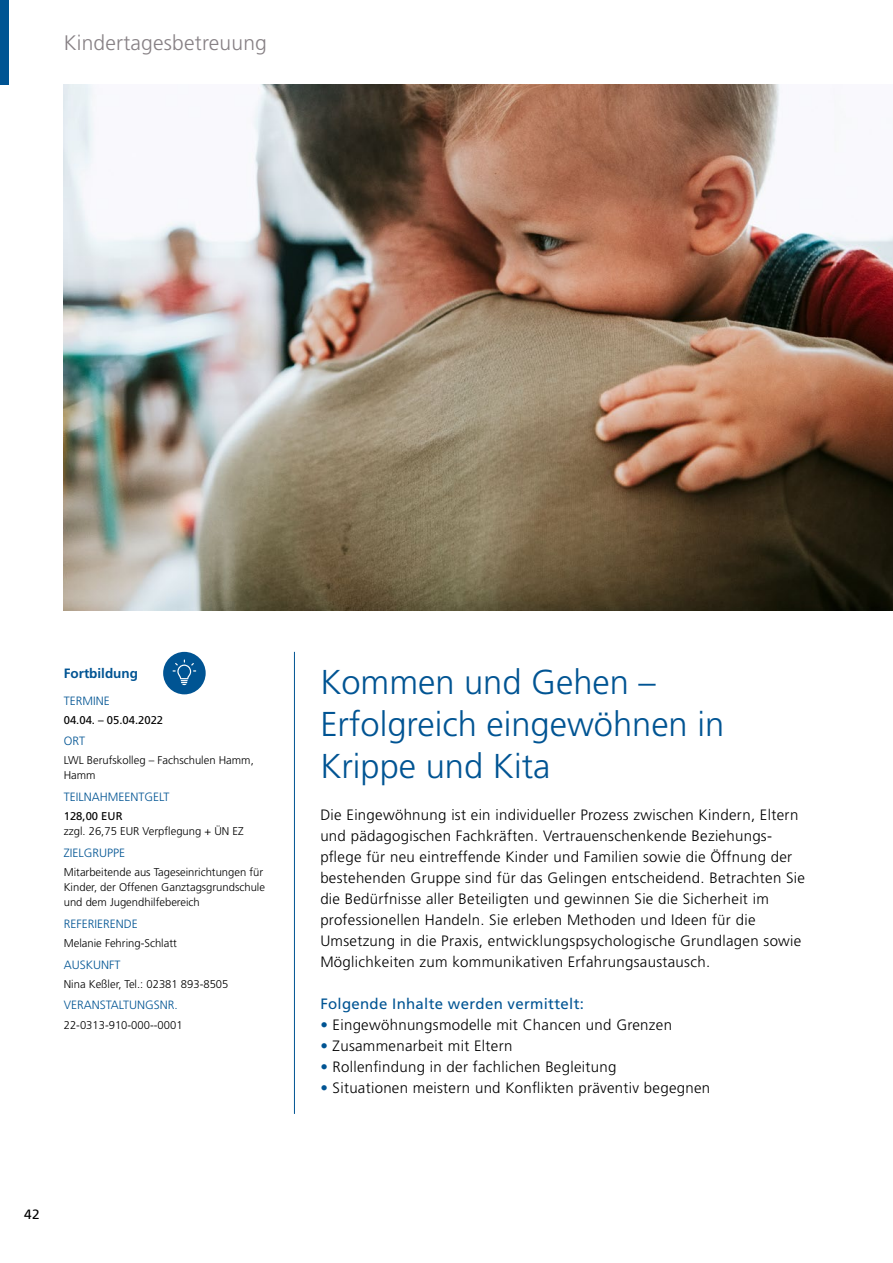
<style>
.page{position:relative;width:893px;height:1263px;background:#fff}
.page>*{position:absolute;margin:0;border:0;box-sizing:border-box;transform-origin:0 0}
.t1{font:300 34.5px/42px "Frutiger LT Std";color:#005493}
.t2{font:300 21px "Frutiger LT Std";letter-spacing:.01em;color:#878185}
.t3{font:300 15px/21px "Frutiger LT Std";letter-spacing:.02em;color:#000}
.t4{font:15px "Frutiger LT Std";letter-spacing:.02em;color:#005493}
.t5{font:700 13.5px "Frutiger LT Std";color:#005493}
.t6{font:13.5px "Frutiger LT Std";color:#000}
.t7{font:300 12px "Frutiger LT Std";color:#005493}
.t8{font:300 11.25px/15px "Frutiger LT Std";color:#000}
.t9{font:11.25px "Frutiger LT Std";color:#000}
.s1{color:#005493}
</style>
<div class="page">
<div style="left:0;top:0;width:9px;height:84px;background:#005493"></div>
<hr style="left:294px;top:652px;width:1px;height:462px;background:#005493">
<div style="left:163px;top:652px;width:43px;height:42px;background:#005493;border-radius:50%"></div>
<svg style="left:173px;top:659px;width:23px;height:26px"></svg>
<img style="left:64px;top:85px;width:829px;height:525px">
<p class="t2" style="left:64px;top:31px;width:205px">Kindertagesbetreuung</p>
<p class="t5" style="left:64px;top:666px;width:76px">Fortbildung</p>
<h4 class="t7" style="left:64px;top:693px;width:48px">TERMINE</h4>
<p class="t9" style="left:64px;top:713px;width:101px">04.04. – 05.04.2022</p>
<h4 class="t7" style="left:64px;top:734px;width:23px">ORT</h4>
<p class="t8" style="left:64px;top:753px;width:192px">LWL Berufskolleg – Fachschulen Hamm,<br>Hamm</p>
<h4 class="t7" style="left:64px;top:790px;width:107px">TEILNAHMEENTGELT</h4>
<p class="t9" style="left:64px;top:810px;width:60px">128,00 EUR</p>
<p class="t8" style="left:64px;top:824px;width:181px">zzgl. 26,75 EUR Verpflegung + ÜN EZ</p>
<h4 class="t7" style="left:64px;top:846px;width:63px">ZIELGRUPPE</h4>
<p class="t8" style="left:64px;top:865px;width:203px">Mitarbeitende aus Tageseinrichtungen für<br>Kinder, der Offenen Ganztagsgrundschule und dem Jugendhilfebereich</p>
<h4 class="t7" style="left:64px;top:917px;width:76px">REFERIERENDE</h4>
<p class="t8" style="left:64px;top:936px;width:115px">Melanie Fehring-Schlatt</p>
<h4 class="t7" style="left:64px;top:958px;width:58px">AUSKUNFT</h4>
<p class="t8" style="left:64px;top:976px;width:166px">Nina Keßler, Tel.: 02381 893-8505</p>
<h4 class="t7" style="left:64px;top:998px;width:116px">VERANSTALTUNGSNR.</h4>
<p class="t8" style="left:64px;top:1017px;width:120px">22-0313-910-000--0001</p>
<p class="t6" style="left:24px;top:1206px;width:17px">42</p>
<h3 class="t1" style="left:320px;top:661px;width:405px">Kommen und Gehen –<br>Erfolgreich eingewöhnen in<br>Krippe und Kita</h3>
<p class="t3" style="left:320px;top:804px;width:486px">Die Eingewöhnung ist ein individueller Prozess zwischen Kindern, Eltern und pädagogischen Fachkräften. Vertrauenschenkende Beziehungs&shy;pflege für neu eintreffende Kinder und Familien sowie die Öffnung der bestehenden Gruppe sind für das Gelingen entscheidend. Betrachten Sie die Bedürfnisse aller Beteiligten und gewinnen Sie die Sicherheit im professionellen Handeln. Sie erleben Methoden und Ideen für die Umsetzung in die Praxis, entwicklungspsychologische Grundlagen sowie Möglichkeiten zum kommunikativen Erfahrungsaustausch.</p>
<h4 class="t4" style="left:320px;top:995px;width:265px">Folgende Inhalte werden vermittelt:</h4>
<p class="t3" style="left:320px;top:1014px;width:353px"><span class="s1">•</span> Eingewöhnungsmodelle mit Chancen und Grenzen</p>
<p class="t3" style="left:320px;top:1035px;width:194px"><span class="s1">•</span> Zusammenarbeit mit Eltern</p>
<p class="t3" style="left:320px;top:1056px;width:298px"><span class="s1">•</span> Rollenfindung in der fachlichen Begleitung</p>
<p class="t3" style="left:320px;top:1077px;width:391px"><span class="s1">•</span> Situationen meistern und Konflikten präventiv begegnen</p>
</div>
